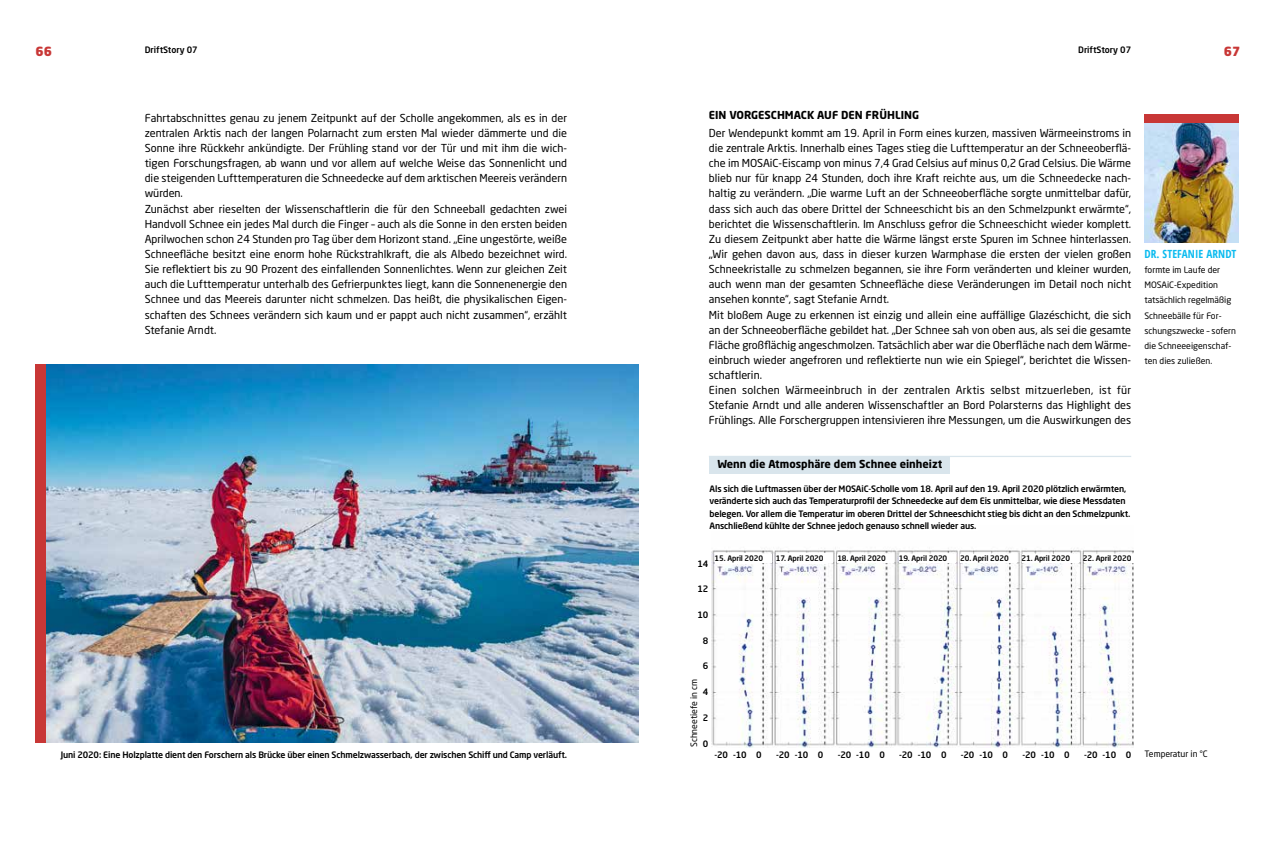
<style>
.page{position:relative;width:1276px;height:851px;background:#fff}
.page>*{position:absolute;margin:0;border:0;box-sizing:border-box;transform-origin:0 0}
.t1{font:900 12.5px "Neo Sans W1 G";color:#c83736}
.t2{font:700 condensed 11.25px "Open Sans";letter-spacing:.01em;color:#0bbbef}
.t3{font:10.88px/15.1px "Neo Sans W1 G";color:#000}
.t4{font:700 10.88px "Neo Sans W1 G";color:#000}
.t5{font:500 8.75px/12.5px "Neo Sans W1 G";letter-spacing:-.015em;color:#000}
.t6{font:8.75px/15.1px "Neo Sans W1 G";color:#000}
.t7{font:500 7.5px "Neo Sans W1 G";letter-spacing:-.015em;color:#000}
</style>
<div class="page">
<img style="left:711px;top:548px;width:423px;height:199px">
<img style="left:46px;top:364px;width:592px;height:378px">
<div style="left:35px;top:364px;width:11px;height:378px;background:#c83736"></div>
<div style="left:709px;top:456px;width:240px;height:18px;background:#d9e5ec"></div>
<hr style="left:709px;top:455px;width:422px;height:2px;background:#d9e5ec">
<img style="left:1144px;top:123px;width:94px;height:120px">
<div style="left:1144px;top:114px;width:94px;height:9px;background:#c83736"></div>
<div style="left:715px;top:554px;width:56px;height:9px;background:#fff"></div>
<div style="left:775px;top:554px;width:57px;height:9px;background:#fff"></div>
<div style="left:837px;top:554px;width:56px;height:9px;background:#fff"></div>
<div style="left:899px;top:554px;width:57px;height:9px;background:#fff"></div>
<div style="left:960px;top:554px;width:57px;height:9px;background:#fff"></div>
<div style="left:1022px;top:554px;width:56px;height:9px;background:#fff"></div>
<div style="left:1084px;top:554px;width:56px;height:9px;background:#fff"></div>
<div style="left:715px;top:553px;width:41px;height:10px;background:#fff"></div>
<div style="left:781px;top:553px;width:46px;height:10px;background:#fff"></div>
<p class="t1" style="left:35px;top:43px;width:18px">66</p>
<p class="t5" style="left:145px;top:43px;width:55px">DriftStory 07</p>
<p class="t5" style="left:1078px;top:43px;width:55px">DriftStory 07</p>
<p class="t1" style="left:1224px;top:43px;width:18px">67</p>
<p class="t3" style="left:145px;top:110px;width:424px">Fahrtabschnittes genau zu jenem Zeitpunkt auf der Scholle angekommen, als es in der zentralen Arktis nach der langen Polarnacht zum ersten Mal wieder dämmerte und die Sonne ihre Rückkehr ankündigte. Der Frühling stand vor der Tür und mit ihm die wich&shy;tigen Forschungsfragen, ab wann und vor allem auf welche Weise das Sonnenlicht und die steigenden Lufttemperaturen die Schneedecke auf dem arktischen Meereis verändern würden.<br>Zunächst aber rieselten der Wissenschaftlerin die für den Schneeball gedachten zwei Handvoll Schnee ein jedes Mal durch die Finger – auch als die Sonne in den ersten beiden Aprilwochen schon 24 Stunden pro Tag über dem Horizont stand. „Eine ungestörte, weiße Schneefläche besitzt eine enorm hohe Rückstrahlkraft, die als Albedo bezeichnet wird.<br>Sie reflektiert bis zu 90 Prozent des einfallenden Sonnenlichtes. Wenn zur gleichen Zeit auch die Lufttemperatur unterhalb des Gefrierpunktes liegt, kann die Sonnenenergie den Schnee und das Meereis darunter nicht schmelzen. Das heißt, die physikalischen Eigen&shy;schaften des Schnees verändern sich kaum und er pappt auch nicht zusammen“, erzählt Stefanie Arndt.</p>
<p class="t4" style="left:709px;top:108px;width:212px">EIN VORGESCHMACK AUF DEN FRÜHLING</p>
<p class="t3" style="left:709px;top:125px;width:424px">Der Wendepunkt kommt am 19. April in Form eines kurzen, massiven Wärmeeinstroms in die zentrale Arktis. Innerhalb eines Tages stieg die Lufttemperatur an der Schneeoberflä&shy;che im MOSAiC-Eiscamp von minus 7,4 Grad Celsius auf minus 0,2 Grad Celsius. Die Wärme blieb nur für knapp 24 Stunden, doch ihre Kraft reichte aus, um die Schneedecke nach&shy;haltig zu verändern. „Die warme Luft an der Schneeoberfläche sorgte unmittelbar dafür, dass sich auch das obere Drittel der Schneeschicht bis an den Schmelzpunkt erwärmte“, berichtet die Wissenschaftlerin. Im Anschluss gefror die Schneeschicht wieder komplett.<br>Zu diesem Zeitpunkt aber hatte die Wärme längst erste Spuren im Schnee hinterlassen. „Wir gehen davon aus, dass in dieser kurzen Warmphase die ersten der vielen großen Schneekristalle zu schmelzen begannen, sie ihre Form veränderten und kleiner wurden, auch wenn man der gesamten Schneefläche diese Veränderungen im Detail noch nicht ansehen konnte“, sagt Stefanie Arndt.<br>Mit bloßem Auge zu erkennen ist einzig und allein eine auffällige Glazéschicht, die sich an der Schneeoberfläche gebildet hat. „Der Schnee sah von oben aus, als sei die gesamte Fläche großflächig angeschmolzen. Tatsächlich aber war die Oberfläche nach dem Wärme&shy;einbruch wieder angefroren und reflektierte nun wie ein Spiegel“, berichtet die Wissen&shy;schaftlerin.<br>Einen solchen Wärmeeinbruch in der zentralen Arktis selbst mitzuerleben, ist für Stefanie Arndt und alle anderen Wissenschaftler an Bord Polarsterns das Highlight des Frühlings. Alle Forschergruppen intensivieren ihre Messungen, um die Auswirkungen des</p>
<p class="t4" style="left:717px;top:457px;width:226px">Wenn die Atmosphäre dem Schnee einheizt</p>
<p class="t5" style="left:709px;top:482px;width:422px">Als sich die Luftmassen über der MOSAiC-Scholle vom 18. April auf den 19. April 2020 plötzlich erwärmten, veränderte sich auch das Temperaturprofil der Schneedecke auf dem Eis unmittelbar, wie diese Messdaten belegen. Vor allem die Temperatur im oberen Drittel der Schneeschicht stieg bis dicht an den Schmelzpunkt.<br>Anschließend kühlte der Schnee jedoch genauso schnell wieder aus.</p>
<p class="t7" style="left:714px;top:553px;width:50px">15. April 2020</p>
<p class="t7" style="left:776px;top:553px;width:49px">17. April 2020</p>
<p class="t7" style="left:837px;top:553px;width:50px">18. April 2020</p>
<p class="t7" style="left:898px;top:553px;width:50px">19. April 2020</p>
<p class="t7" style="left:960px;top:553px;width:50px">20. April 2020</p>
<p class="t7" style="left:1021px;top:553px;width:50px">21. April 2020</p>
<p class="t7" style="left:1083px;top:553px;width:50px">22. April 2020</p>
<p class="t5" style="left:697px;top:557px;width:12px">14</p>
<p class="t5" style="left:697px;top:582px;width:12px">12</p>
<p class="t5" style="left:697px;top:608px;width:12px">10</p>
<p class="t5" style="left:703px;top:634px;width:7px">8</p>
<p class="t5" style="left:703px;top:659px;width:7px">6</p>
<p class="t5" style="left:61px;top:748px;width:508px">Juni 2020: Eine Holzplatte dient den Forschern als Brücke über einen Schmelzwasserbach, der zwischen Schiff und Camp verläuft.</p>
<p class="t6" style="left:686px;top:747px;width:70px;rotate:-90deg">Schneetiefe in cm</p>
<p class="t5" style="left:703px;top:685px;width:7px">4</p>
<p class="t5" style="left:703px;top:710px;width:7px">2</p>
<p class="t5" style="left:703px;top:737px;width:7px">0</p>
<p class="t5" style="left:714px;top:748px;width:15px">-20</p>
<p class="t5" style="left:733px;top:748px;width:30px">-10 0</p>
<p class="t5" style="left:776px;top:748px;width:49px">-20 -10 0</p>
<p class="t5" style="left:837px;top:748px;width:49px">-20 -10 0</p>
<p class="t5" style="left:899px;top:748px;width:49px">-20 -10 0</p>
<p class="t5" style="left:961px;top:748px;width:49px">-20 -10 0</p>
<p class="t5" style="left:1022px;top:748px;width:49px">-20 -10 0</p>
<p class="t5" style="left:1084px;top:748px;width:49px">-20 -10 0</p>
<p class="t2" style="left:1144px;top:246px;width:94px">DR. STEFANIE ARNDT</p>
<p class="t6" style="left:1144px;top:262px;width:93px">formte im Laufe der<br>MOSAiC-Expedition tatsächlich regelmäßig<br>Schneebälle für For&shy;schungszwecke – sofern die Schneeeigenschaf&shy;ten dies zuließen.</p>
<p class="t6" style="left:1144px;top:746px;width:65px">Temperatur in °C</p>
</div>
